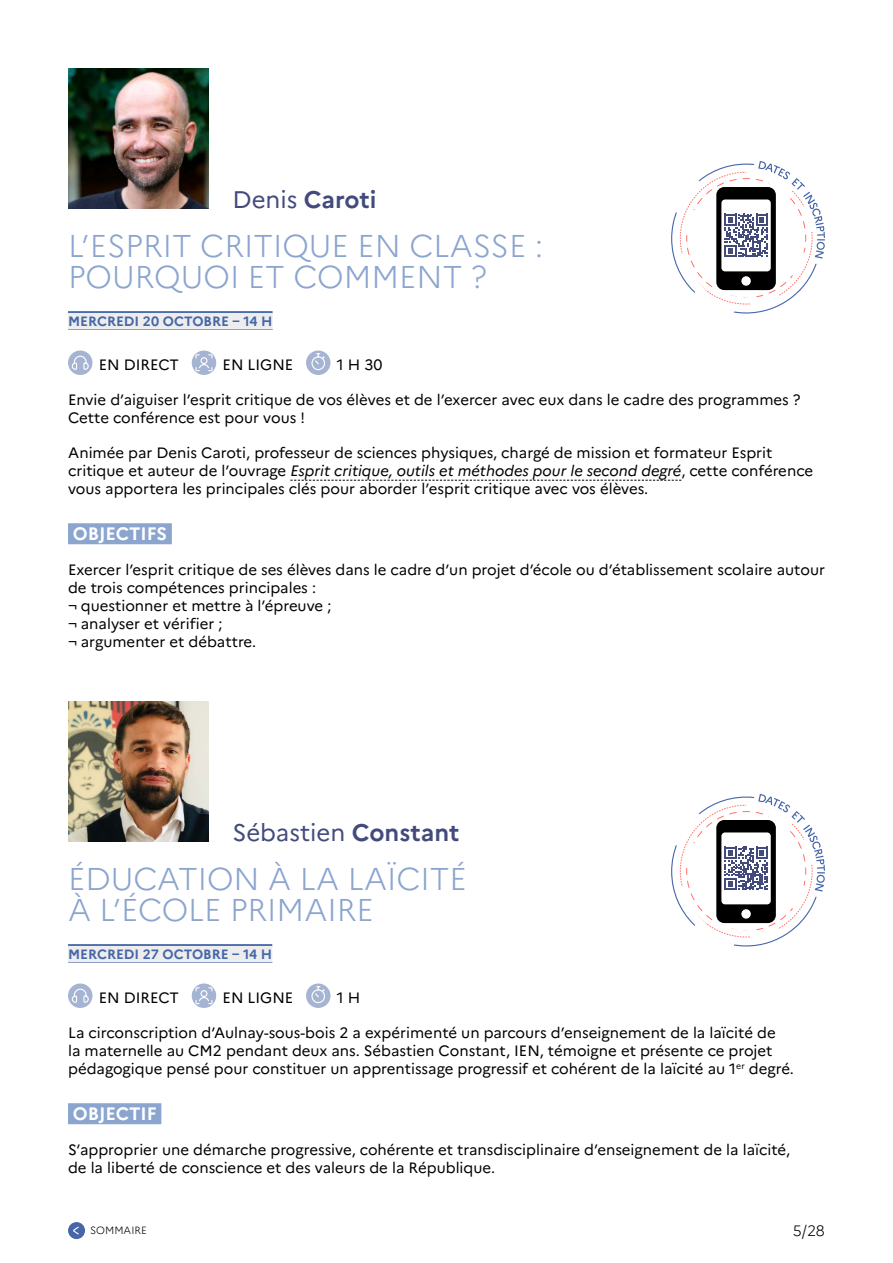
<style>
.page{position:relative;width:893px;height:1263px;background:#fff}
.page>*{position:absolute;margin:0;border:0;box-sizing:border-box;transform-origin:0 0}
.t1{font:300 31.5px/31.5px "Marianne";color:#8ba5cf}
.t2{font:24px "Marianne";color:#434b7d}
.t3{font:700 24px "Marianne";letter-spacing:-.005em;color:#434b7d}
.t4{font:700 18px "Marianne";color:#fff}
.t5{font:15px/18px "Marianne";color:#000}
.t6{font:300 15px "Marianne";color:#000}
.t7{font:700 13.5px "Marianne";color:#4666a9}
.t8{font:300 10.5px "Marianne";color:#000}
.s1{font-weight:400}
.s2{font-style:italic}
.s3{font-weight:700}
</style>
<div class="page">
<div style="left:68px;top:1222px;width:17px;height:17px;background:#4666a9;border-radius:50%"></div>
<svg style="left:73px;top:1226px;width:6px;height:9px"></svg>
<hr style="left:68px;top:311px;width:205px;height:2px;background:#4666a9">
<hr style="left:68px;top:329px;width:205px;height:1px;background:#4666a9">
<div style="left:68px;top:313px;width:205px;height:16px;background:#ededed"></div>
<svg style="left:290px;top:480px;width:391px;height:1px"></svg>
<div style="left:68px;top:523px;width:104px;height:21px;background:#8ba5cf"></div>
<hr style="left:68px;top:944px;width:204px;height:2px;background:#4666a9">
<hr style="left:68px;top:962px;width:204px;height:1px;background:#4666a9">
<div style="left:68px;top:946px;width:204px;height:16px;background:#ededed"></div>
<div style="left:68px;top:1103px;width:93px;height:21px;background:#8ba5cf"></div>
<img style="left:68px;top:68px;width:140px;height:140px">
<svg style="left:671px;top:161px;width:154px;height:153px"></svg>
<div style="left:68px;top:350px;width:24px;height:25px;background:#a5b4d3;border-radius:50%"></div>
<svg style="left:71px;top:355px;width:18px;height:15px"></svg>
<div style="left:192px;top:350px;width:24px;height:25px;background:#a5b4d3;border-radius:50%"></div>
<svg style="left:195px;top:354px;width:18px;height:18px"></svg>
<div style="left:306px;top:350px;width:24px;height:25px;background:#a5b4d3;border-radius:50%"></div>
<svg style="left:311px;top:353px;width:14px;height:18px"></svg>
<img style="left:68px;top:701px;width:140px;height:140px">
<svg style="left:671px;top:794px;width:154px;height:153px"></svg>
<div style="left:68px;top:983px;width:24px;height:25px;background:#a5b4d3;border-radius:50%"></div>
<svg style="left:71px;top:988px;width:18px;height:15px"></svg>
<div style="left:192px;top:983px;width:24px;height:25px;background:#a5b4d3;border-radius:50%"></div>
<svg style="left:195px;top:987px;width:18px;height:18px"></svg>
<div style="left:306px;top:983px;width:24px;height:25px;background:#a5b4d3;border-radius:50%"></div>
<svg style="left:311px;top:985px;width:15px;height:19px"></svg>
<h2 class="t3" style="left:232px;top:185px;width:146px"><span class="s1">Denis</span> Caroti</h2>
<h1 class="t1" style="left:68px;top:230px;width:477px">L’ESPRIT CRITIQUE EN CLASSE :<br>POURQUOI ET COMMENT ?</h1>
<p class="t7" style="left:68px;top:313px;width:206px">MERCREDI 20 OCTOBRE – 14 H</p>
<p class="t5" style="left:99px;top:355px;width:82px">EN DIRECT</p>
<p class="t5" style="left:223px;top:355px;width:72px">EN LIGNE</p>
<p class="t5" style="left:337px;top:355px;width:47px">1 H 30</p>
<p class="t5" style="left:68px;top:390px;width:734px">Envie d’aiguiser l’esprit critique de vos élèves et de l’exercer avec eux dans le cadre des programmes ?<br>Cette conférence est pour vous !</p>
<p class="t5" style="left:68px;top:443px;width:747px">Animée par Denis Caroti, professeur de sciences physiques, chargé de mission et formateur Esprit critique et auteur de l’ouvrage <span class="s2">Esprit critique, outils et méthodes pour le second degré</span>, cette conférence vous apportera les principales clés pour aborder l’esprit critique avec vos élèves.</p>
<p class="t4" style="left:73px;top:523px;width:96px">OBJECTIFS</p>
<p class="t5" style="left:68px;top:561px;width:758px">Exercer l’esprit critique de ses élèves dans le cadre d’un projet d’école ou d’établissement scolaire autour de trois compétences principales :<br>¬ questionner et mettre à l’épreuve ;<br>¬ analyser et vérifier ;<br>¬ argumenter et débattre.</p>
<h2 class="t2" style="left:232px;top:818px;width:229px">Sébastien <span class="s3">Constant</span></h2>
<h1 class="t1" style="left:68px;top:863px;width:400px">ÉDUCATION À LA LAÏCITÉ<br>À L’ÉCOLE PRIMAIRE</h1>
<p class="t7" style="left:68px;top:946px;width:206px">MERCREDI 27 OCTOBRE – 14 H</p>
<p class="t5" style="left:99px;top:988px;width:82px">EN DIRECT</p>
<p class="t5" style="left:223px;top:988px;width:72px">EN LIGNE</p>
<p class="t5" style="left:337px;top:988px;width:25px">1 H</p>
<p class="t5" style="left:68px;top:1023px;width:727px">La circonscription d’Aulnay-sous-bois 2 a expérimenté un parcours d’enseignement de la laïcité de<br>la maternelle au CM2 pendant deux ans. Sébastien Constant, IEN, témoigne et présente ce projet pédagogique pensé pour constituer un apprentissage progressif et cohérent de la laïcité au 1<sup>er</sup> degré.</p>
<p class="t4" style="left:73px;top:1103px;width:85px">OBJECTIF</p>
<p class="t5" style="left:68px;top:1141px;width:724px">S’approprier une démarche progressive, cohérente et transdisciplinaire d’enseignement de la laïcité, de la liberté de conscience et des valeurs de la République.</p>
<p class="t8" style="left:90px;top:1224px;width:58px">SOMMAIRE</p>
<p class="t6" style="left:793px;top:1221px;width:34px">5/28</p>
</div>
